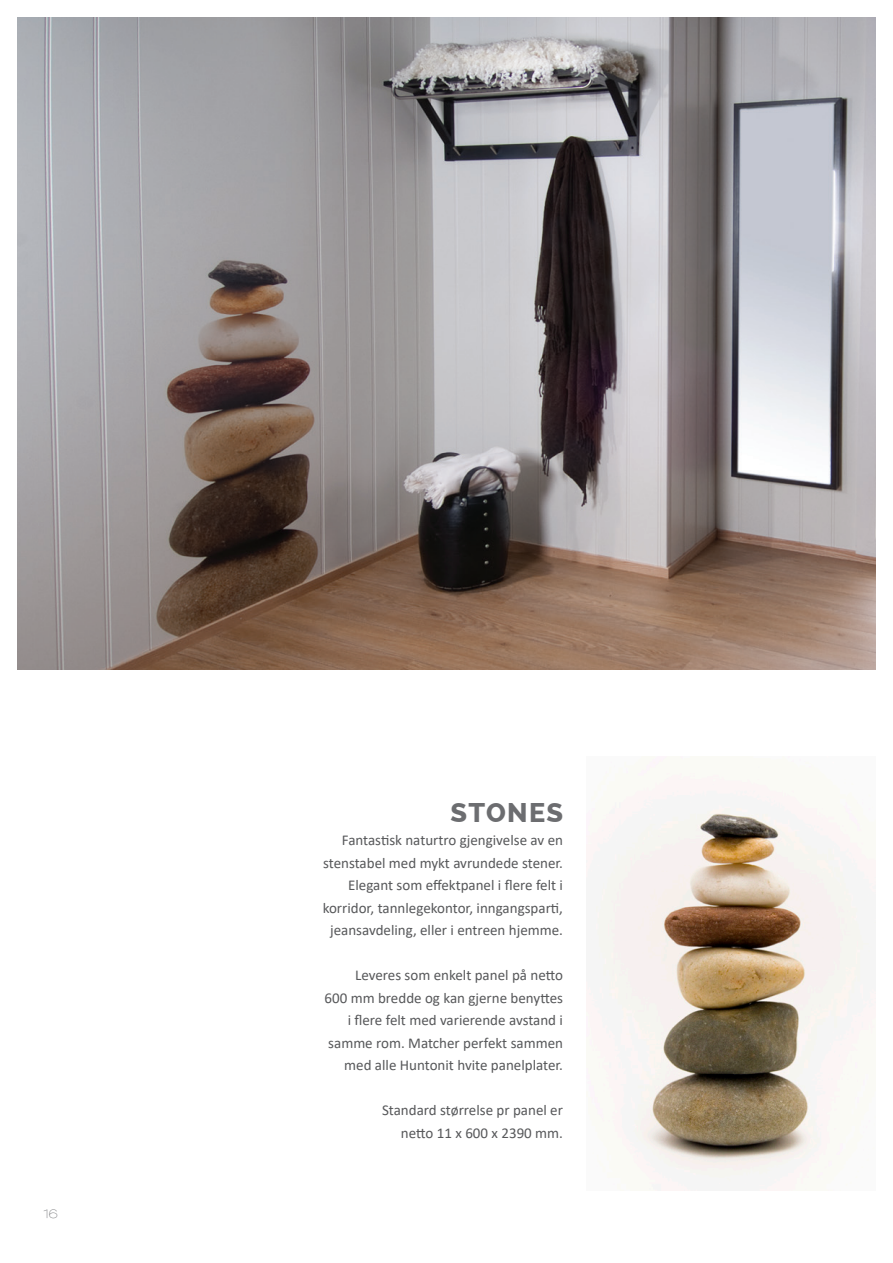
<style>
.page{position:relative;width:893px;height:1263px;background:#fff}
.page>*{position:absolute;margin:0;border:0;box-sizing:border-box;transform-origin:0 0}
.t1{font:800 27px "Raleway";letter-spacing:.05em;color:#6c6d70}
.t2{font:15px/22.5px "Calibri";color:#57585a;text-align:right}
.t3{font:12px "Sansumi";color:#6c6d70}
</style>
<div class="page">
<img style="left:18px;top:17px;width:858px;height:653px">
<img style="left:591px;top:808px;width:285px;height:374px">
<p class="t3" style="left:43px;top:1207px;width:18px">16</p>
<p class="t1" style="left:450px;top:797px;width:114px">STONES</p>
<p class="t2" style="left:323px;top:829px;width:241px">Fantastisk naturtro gjengivelse av en stenstabel med mykt avrundede stener.<br>Elegant som effektpanel i flere felt i</p>
<p class="t2" style="left:323px;top:896px;width:242px;text-align:center">korridor, tannlegekontor, inngangsparti, jeansavdeling, eller i entreen hjemme.</p>
<p class="t2" style="left:355px;top:964px;width:209px">Leveres som enkelt panel på netto</p>
<p class="t2" style="left:324px;top:986px;width:240px">600 mm bredde og kan gjerne benyttes i flere felt med varierende avstand i samme rom. Matcher perfekt sammen med alle Huntonit hvite panelplater.</p>
<p class="t2" style="left:382px;top:1099px;width:183px">Standard størrelse pr panel er</p>
<p class="t2" style="left:401px;top:1121px;width:164px">netto 11 x 600 x 2390 mm.</p>
</div>
